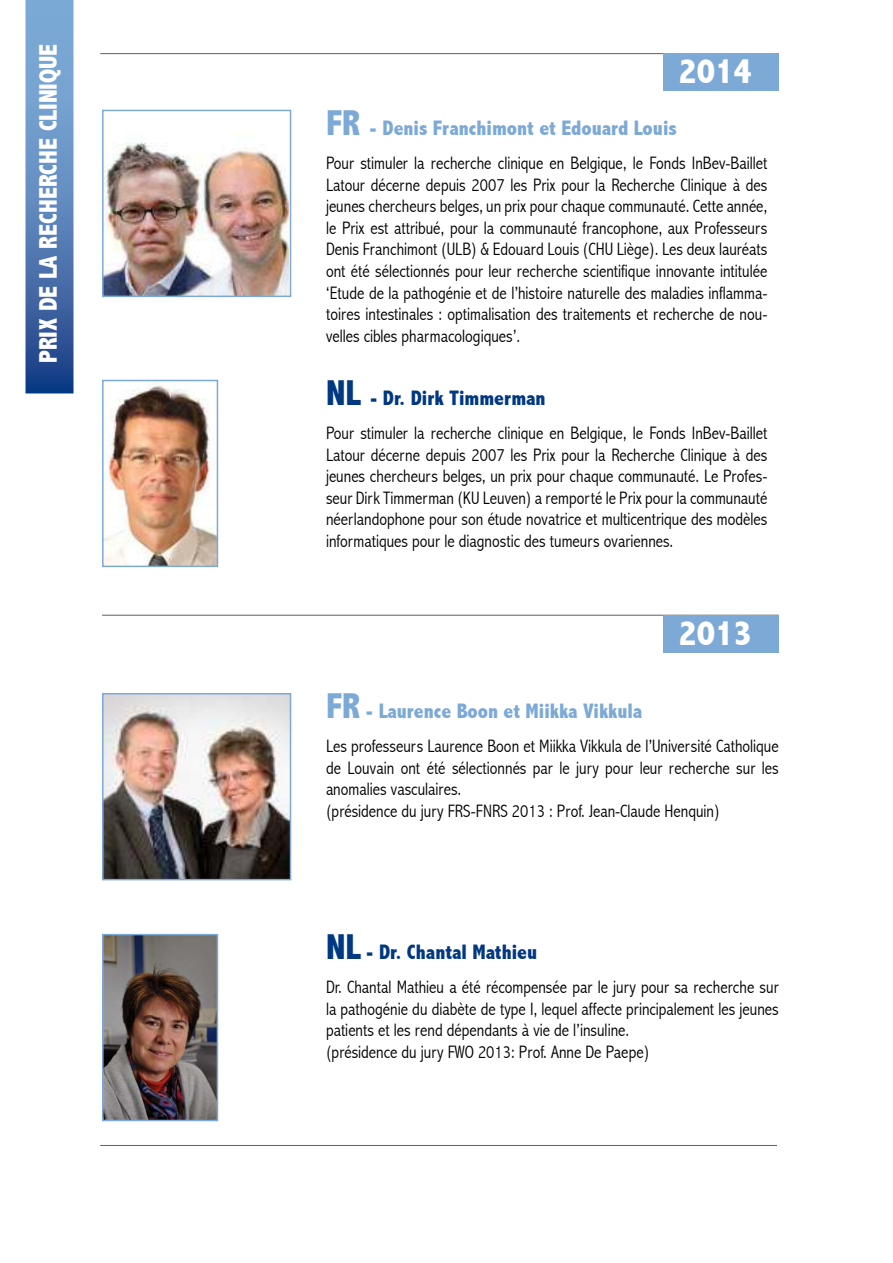
<style>
.page{position:relative;width:893px;height:1263px;background:#fff}
.page>*{position:absolute;margin:0;border:0;box-sizing:border-box;transform-origin:0 0}
.t1{font:800 condensed 36px "Abadi";color:#fff}
.t2{font:800 condensed 25.5px "Abadi";color:#fff}
.t3{font:800 condensed 21px "Abadi";color:#7ca9d6}
.t4{font:800 condensed 21px "Abadi";color:#003882}
.t5{font:300 condensed 18px/21.6px "Abadi";color:#000}
.s1{font-size:36px}
</style>
<div class="page">
<img style="left:26px;top:0;width:47px;height:393px">
<img style="left:105px;top:937px;width:110px;height:181px">
<div style="left:102px;top:934px;width:116px;height:187px;border:2px solid #7ca9d6"></div>
<img style="left:105px;top:696px;width:183px;height:181px">
<div style="left:102px;top:693px;width:189px;height:187px;border:2px solid #7ca9d6"></div>
<img style="left:105px;top:385px;width:110px;height:179px">
<div style="left:102px;top:380px;width:116px;height:187px;border:2px solid #7ca9d6"></div>
<hr style="left:100px;top:1145px;width:677px;height:1px;background:#5f6062">
<img style="left:105px;top:142px;width:183px;height:152px">
<div style="left:102px;top:110px;width:189px;height:187px;border:2px solid #7ca9d6"></div>
<hr style="left:100px;top:53px;width:677px;height:1px;background:#5f6062">
<div style="left:663px;top:53px;width:116px;height:38px;background:#7ca9d6"></div>
<hr style="left:102px;top:615px;width:677px;height:1px;background:#5f6062">
<div style="left:663px;top:615px;width:116px;height:38px;background:#7ca9d6"></div>
<h2 class="t2" style="left:34px;top:363px;width:321px;rotate:-90deg">PRIX DE LA RECHERCHE CLINIQUE</h2>
<h1 class="t1" style="left:678px;top:51px;width:75px">2014</h1>
<p class="t3" style="left:326px;top:115px;width:352px"><span class="s1">FR</span> - Denis Franchimont et Edouard Louis</p>
<p class="t5" style="left:326px;top:152px;width:443px;text-align:justify">Pour stimuler la recherche clinique en Belgique, le Fonds InBev-Baillet Latour décerne depuis 2007 les Prix pour la Recherche Clinique à des jeunes chercheurs belges, un prix pour chaque communauté. Cette année, le Prix est attribué, pour la communauté francophone, aux Professeurs Denis Franchimont (ULB) &amp; Edouard Louis (CHU Liège). Les deux lauréats ont été sélectionnés pour leur recherche scientifique innovante intitulée ‘Etude de la pathogénie et de l’histoire naturelle des maladies inflamma&shy;toires intestinales : optimalisation des traitements et recherche de nou&shy;velles cibles pharmacologiques’.</p>
<p class="t4" style="left:326px;top:385px;width:221px"><span class="s1">NL</span> - Dr. Dirk Timmerman</p>
<p class="t5" style="left:326px;top:422px;width:443px;text-align:justify">Pour stimuler la recherche clinique en Belgique, le Fonds InBev-Baillet Latour décerne depuis 2007 les Prix pour la Recherche Clinique à des jeunes chercheurs belges, un prix pour chaque communauté. Le Profes&shy;seur Dirk Timmerman (KU Leuven) a remporté le Prix pour la communauté néerlandophone pour son étude novatrice et multicentrique des modèles informatiques pour le diagnostic des tumeurs ovariennes.</p>
<h1 class="t1" style="left:678px;top:612px;width:75px">2013</h1>
<p class="t3" style="left:326px;top:699px;width:318px"><span class="s1">FR</span> - Laurence Boon et Miikka Vikkula</p>
<p class="t5" style="left:326px;top:735px;width:454px">Les professeurs Laurence Boon et Miikka Vikkula de l’Université Catholique de Louvain ont été sélectionnés par le jury pour leur recherche sur les anomalies vasculaires.<br>(présidence du jury FRS-FNRS 2013 : Prof. Jean-Claude Henquin)</p>
<p class="t4" style="left:326px;top:940px;width:213px"><span class="s1">NL</span> - Dr. Chantal Mathieu</p>
<p class="t5" style="left:326px;top:976px;width:454px">Dr. Chantal Mathieu a été récompensée par le jury pour sa recherche sur la pathogénie du diabète de type I, lequel affecte principalement les jeunes patients et les rend dépendants à vie de l’insuline.<br>(présidence du jury FWO 2013: Prof. Anne De Paepe)</p>
</div>
